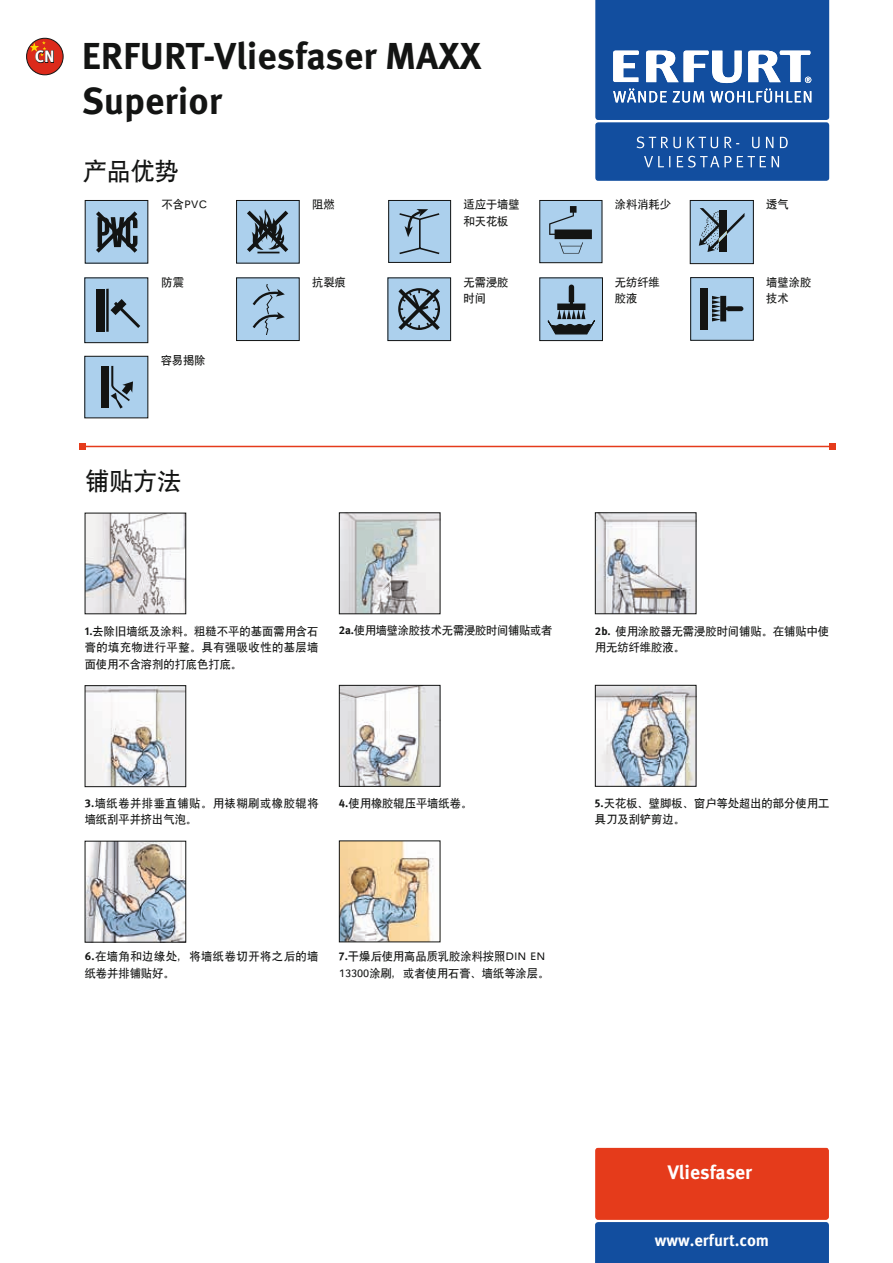
<style>
.page{position:relative;width:893px;height:1263px;background:#fff}
.page>*{position:absolute;margin:0;border:0;box-sizing:border-box;transform-origin:0 0}
.t1{font:700 37.5px/45px "Meta Pro";color:#131413}
.t2{font:24px "SIL Hei Med Jian";color:#131413}
.t3{font:700 19.5px "Meta Pro";color:#fff}
.t4{font:700 16.5px "Meta Pro";color:#fff}
.t5{font:11.25px/16.5px "SIL Hei Med Jian";color:#131413}
.t6{font:11.25px/16.5px "SIL Hei Med Jian";letter-spacing:.05em;color:#131413}
.t7{font:11.25px "SIL Hei Med Jian";letter-spacing:-.02em;color:#131413}
.s1{font-family:"Meta Pro";font-weight:700}
</style>
<div class="page">
<hr style="left:82px;top:446px;width:750px;height:1px;background:#e53b1b">
<svg style="left:79px;top:443px;width:6px;height:6px"></svg>
<svg style="left:829px;top:443px;width:6px;height:6px"></svg>
<svg style="left:595px;top:1148px;width:234px;height:115px;background:#9a464f"></svg>
<div style="left:27px;top:38px;width:36px;height:37px;background:#dc2a1b;border-radius:18px"></div>
<div style="left:26px;top:38px;width:37px;height:37px;border:1px solid #131413;border-radius:50%"></div>
<svg style="left:29px;top:41px;width:25px;height:26px"></svg>
<svg style="left:87px;top:358px;width:59px;height:58px;background:#93b1ca"></svg>
<svg style="left:595px;top:0;width:234px;height:120px;background:#3769ae"></svg>
<div style="left:595px;top:122px;width:234px;height:59px;background:#124e9f;border-radius:3px"></div>
<svg style="left:644px;top:156px;width:135px;height:12px"></svg>
<svg style="left:637px;top:137px;width:151px;height:11px"></svg>
<div style="left:85px;top:201px;width:63px;height:62px;background:#acd0ed"></div>
<svg style="left:96px;top:211px;width:41px;height:42px"></svg>
<div style="left:237px;top:200px;width:62px;height:63px;background:#acd0ed"></div>
<svg style="left:247px;top:209px;width:41px;height:44px"></svg>
<div style="left:236px;top:200px;width:63px;height:63px;border:1px solid #131413"></div>
<svg style="left:390px;top:202px;width:59px;height:59px;background:#9fc0da"></svg>
<div style="left:388px;top:200px;width:63px;height:63px;border:1px solid #131413"></div>
<svg style="left:542px;top:202px;width:58px;height:59px;background:#95b4cd"></svg>
<div style="left:540px;top:200px;width:62px;height:63px;border:1px solid #131413"></div>
<svg style="left:87px;top:280px;width:59px;height:61px;background:#8facc3"></svg>
<svg style="left:238px;top:280px;width:59px;height:59px;background:#a1c3de"></svg>
<div style="left:236px;top:278px;width:63px;height:63px;border:1px solid #131413"></div>
<div style="left:388px;top:278px;width:63px;height:63px;background:#acd0ed"></div>
<div style="left:398px;top:288px;width:42px;height:42px;border:2px solid #131413;border-radius:50%"></div>
<svg style="left:398px;top:289px;width:42px;height:41px"></svg>
<div style="left:388px;top:278px;width:63px;height:63px;border:1px solid #131413"></div>
<div style="left:540px;top:278px;width:62px;height:63px;background:#acd0ed"></div>
<svg style="left:547px;top:284px;width:48px;height:51px"></svg>
<div style="left:540px;top:278px;width:63px;height:63px;border:1px solid #131413"></div>
<img style="left:87px;top:515px;width:97px;height:97px">
<img style="left:597px;top:514px;width:97px;height:98px">
<div style="left:595px;top:512px;width:101px;height:102px;border:1px solid #131413"></div>
<img style="left:341px;top:514px;width:97px;height:98px">
<div style="left:339px;top:512px;width:101px;height:102px;border:1px solid #131413"></div>
<img style="left:87px;top:687px;width:97px;height:98px">
<div style="left:85px;top:685px;width:101px;height:102px;border:1px solid #131413"></div>
<img style="left:597px;top:687px;width:97px;height:98px">
<div style="left:595px;top:685px;width:101px;height:102px;border:1px solid #131413"></div>
<img style="left:341px;top:687px;width:97px;height:98px">
<div style="left:339px;top:685px;width:101px;height:102px;border:1px solid #131413"></div>
<img style="left:87px;top:843px;width:97px;height:97px">
<img style="left:341px;top:842px;width:93px;height:98px">
<div style="left:691px;top:278px;width:62px;height:62px;background:#acd0ed"></div>
<svg style="left:712px;top:296px;width:31px;height:25px"></svg>
<div style="left:700px;top:288px;width:8px;height:41px;background:#131413"></div>
<div style="left:690px;top:277px;width:63px;height:63px;border:1px solid #131413"></div>
<div style="left:690px;top:200px;width:63px;height:63px;background:#acd0ed"></div>
<svg style="left:699px;top:208px;width:45px;height:44px"></svg>
<div style="left:690px;top:200px;width:63px;height:64px;border:1px solid #131413"></div>
<h3 class="t4" style="left:35px;top:44px;width:21px">CN</h3>
<h1 class="t1" style="left:82px;top:32px;width:401px">ERFURT-Vliesfaser MAXX<br>Superior</h1>
<h2 class="t2" style="left:83px;top:155px;width:98px">产品优势</h2>
<p class="t5" style="left:162px;top:195px;width:47px">不含PVC</p>
<p class="t5" style="left:463px;top:195px;width:58px">适应于墙壁和天花板</p>
<p class="t5" style="left:312px;top:195px;width:24px">阻燃</p>
<p class="t5" style="left:615px;top:195px;width:58px">涂料消耗少</p>
<p class="t5" style="left:766px;top:195px;width:24px">透气</p>
<p class="t5" style="left:162px;top:273px;width:24px">防震</p>
<p class="t5" style="left:161px;top:351px;width:46px">容易揭除</p>
<p class="t5" style="left:312px;top:273px;width:35px">抗裂痕</p>
<p class="t5" style="left:463px;top:273px;width:46px">无需浸胶时间</p>
<p class="t5" style="left:615px;top:273px;width:46px">无纺纤维胶液</p>
<p class="t5" style="left:766px;top:273px;width:46px">墙壁涂胶技术</p>
<h2 class="t2" style="left:85px;top:465px;width:97px">铺贴方法</h2>
<p class="t7" style="left:339px;top:623px;width:215px"><span class="s1">2a.</span>使用墙壁涂胶技术无需浸胶时间铺贴或者</p>
<p class="t5" style="left:85px;top:622px;width:235px;text-align:justify"><span class="s1">1.</span>去除旧墙纸及涂料。粗糙不平的基面需用含石膏的填充物进行平整。具有强吸收性的基层墙面使用不含溶剂的打底色打底。</p>
<p class="t5" style="left:595px;top:622px;width:236px"><span class="s1">2b.</span> 使用涂胶器无需浸胶时间铺贴。在铺贴中使用无纺纤维胶液。</p>
<p class="t6" style="left:85px;top:794px;width:235px"><span class="s1">3.</span>墙纸卷并排垂直铺贴。用裱糊刷或橡胶辊将墙纸刮平并挤出气泡。</p>
<p class="t5" style="left:595px;top:794px;width:236px"><span class="s1">5.</span>天花板、壁脚板、窗户等处超出的部分使用工具刀及刮铲剪边。</p>
<p class="t5" style="left:339px;top:794px;width:135px"><span class="s1">4.</span>使用橡胶辊压平墙纸卷。</p>
<p class="t6" style="left:85px;top:947px;width:235px"><span class="s1">6.</span>在墙角和边缘处，将墙纸卷切开将之后的墙纸卷并排铺贴好。</p>
<p class="t5" style="left:339px;top:947px;width:212px"><span class="s1">7.</span>干燥后使用高品质乳胶涂料按照DIN EN<br>13300涂刷，或者使用石膏、墙纸等涂层。</p>
<h3 class="t3" style="left:668px;top:1157px;width:86px">Vliesfaser</h3>
<h3 class="t4" style="left:655px;top:1227px;width:116px">www.erfurt.com</h3>
</div>
